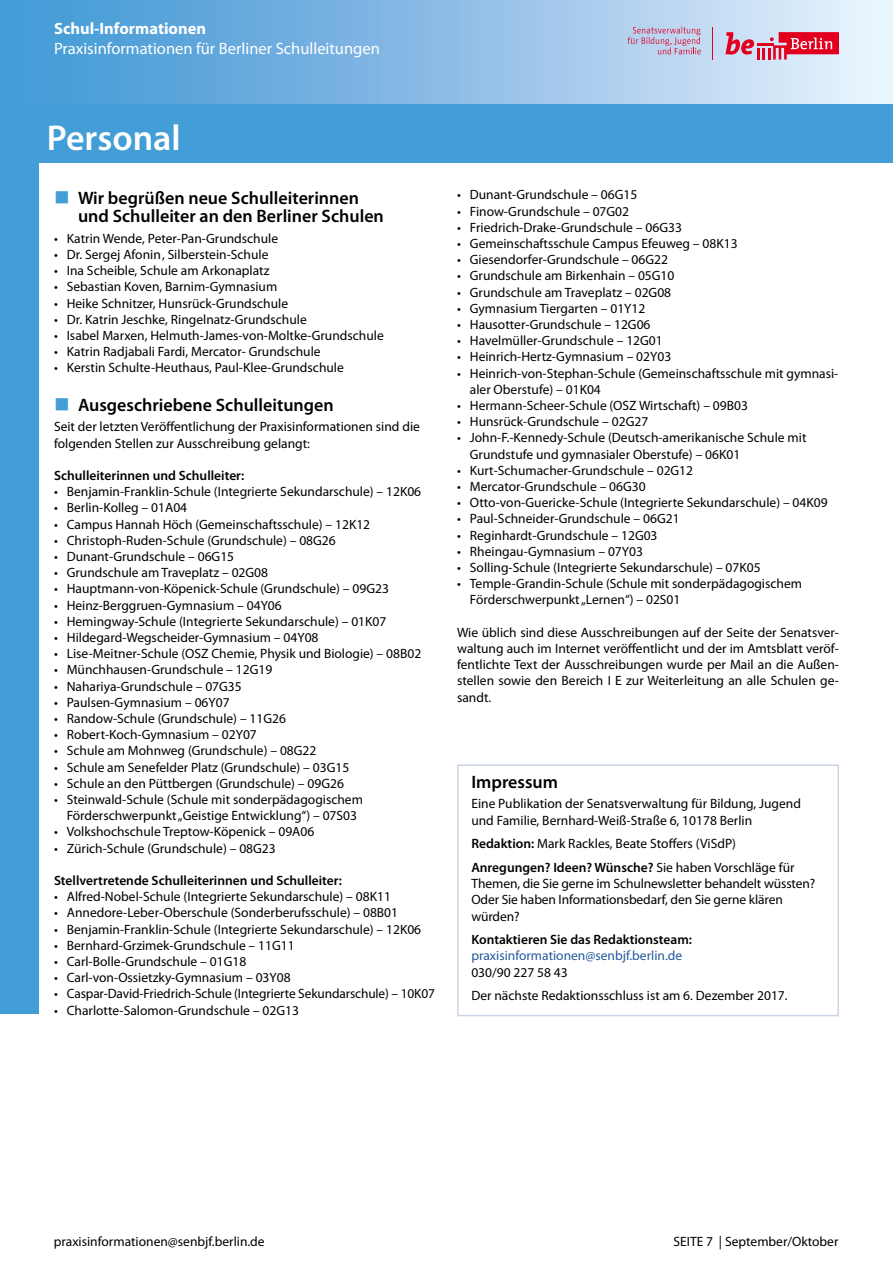
<style>
.page{position:relative;width:893px;height:1263px;background:#fff}
.page>*{position:absolute;margin:0;border:0;box-sizing:border-box;transform-origin:0 0}
.t1{font:600 36px "Myriad Pro";color:#fff}
.t2{font:600 18px/18px "Myriad Pro";color:#000}
.t3{font:16.5px "Myriad Pro";color:#fff}
.t4{font:700 16.5px "Myriad Pro";color:#fff}
.t5{font:13.5px/16.2px "Myriad Pro";color:#000}
.t6{font:600 13.5px "Myriad Pro";color:#000}
.t7{font:13.5px "Myriad Pro";color:#245a9c}
.s1{color:#439dd7}
.s2{font-weight:600}
</style>
<div class="page">
<div style="left:0;top:102px;width:38px;height:911px;background:#439dd7"></div>
<div style="left:38px;top:103px;width:855px;height:60px;background:#439dd7"></div>
<div style="left:457px;top:764px;width:382px;height:252px;border:2px solid #ccd5e7"></div>
<div style="left:0;top:0;width:892px;height:103px;background:linear-gradient(to right,#3992d3,#e7effc)"></div>
<svg style="left:725px;top:32px;width:114px;height:28px"></svg>
<hr style="left:713px;top:27px;width:1px;height:33px;background:#e3001f">
<svg style="left:628px;top:27px;width:73px;height:27px"></svg>
<p class="t4" style="left:54px;top:20px;width:154px">Schul-Informationen</p>
<p class="t3" style="left:54px;top:40px;width:327px">Praxisinformationen für Berliner Schulleitungen</p>
<h1 class="t1" style="left:47px;top:118px;width:136px">Personal</h1>
<h2 class="t2" style="left:78px;top:190px;width:307px;text-indent:-24px"><span class="s1">■</span> Wir begrüßen neue Schulleiterinnen und Schulleiter an den Berliner Schulen</h2>
<p class="t5" style="left:54px;top:230px;width:226px">• Katrin Wende, Peter-Pan-Grundschule</p>
<p class="t5" style="left:54px;top:247px;width:216px">• Dr. Sergej Afonin, Silberstein-Schule</p>
<p class="t5" style="left:54px;top:263px;width:217px">• Ina Scheible, Schule am Arkonaplatz</p>
<p class="t5" style="left:54px;top:279px;width:225px">• Sebastian Koven, Barnim-Gymnasium</p>
<p class="t5" style="left:54px;top:295px;width:236px">• Heike Schnitzer, Hunsrück-Grundschule</p>
<p class="t5" style="left:54px;top:311px;width:254px">• Dr. Katrin Jeschke, Ringelnatz-Grundschule</p>
<p class="t5" style="left:54px;top:328px;width:331px">• Isabel Marxen, Helmuth-James-von-Moltke-Grundschule</p>
<p class="t5" style="left:54px;top:344px;width:268px">• Katrin Radjabali Fardi, Mercator- Grundschule</p>
<p class="t5" style="left:54px;top:360px;width:291px">• Kerstin Schulte-Heuthaus, Paul-Klee-Grundschule</p>
<h2 class="t2" style="left:54px;top:396px;width:281px"><span class="s1">■</span> Ausgeschriebene Schulleitungen</h2>
<p class="t5" style="left:54px;top:419px;width:367px">Seit der letzten Veröffentlichung der Praxisinformationen sind die folgenden Stellen zur Ausschreibung gelangt:</p>
<p class="t6" style="left:54px;top:468px;width:192px">Schulleiterinnen und Schulleiter:</p>
<p class="t5" style="left:54px;top:484px;width:369px">• Benjamin-Franklin-Schule (Integrierte Sekundarschule) – 12K06</p>
<p class="t5" style="left:54px;top:500px;width:135px">• Berlin-Kolleg – 01A04</p>
<p class="t5" style="left:54px;top:516px;width:318px">• Campus Hannah Höch (Gemeinschaftsschule) – 12K12</p>
<p class="t5" style="left:54px;top:532px;width:283px">• Christoph-Ruden-Schule (Grundschule) – 08G26</p>
<p class="t5" style="left:54px;top:548px;width:182px">• Dunant-Grundschule – 06G15</p>
<p class="t5" style="left:54px;top:565px;width:216px">• Grundschule am Traveplatz – 02G08</p>
<p class="t5" style="left:54px;top:581px;width:336px">• Hauptmann-von-Köpenick-Schule (Grundschule) – 09G23</p>
<p class="t5" style="left:54px;top:597px;width:229px">• Heinz-Berggruen-Gymnasium – 04Y06</p>
<p class="t5" style="left:54px;top:613px;width:334px">• Hemingway-Schule (Integrierte Sekundarschule) – 01K07</p>
<p class="t5" style="left:54px;top:629px;width:266px">• Hildegard-Wegscheider-Gymnasium – 04Y08</p>
<p class="t5" style="left:54px;top:646px;width:369px">• Lise-Meitner-Schule (OSZ Chemie, Physik und Biologie) – 08B02</p>
<p class="t5" style="left:54px;top:662px;width:220px">• Münchhausen-Grundschule – 12G19</p>
<p class="t5" style="left:54px;top:678px;width:189px">• Nahariya-Grundschule – 07G35</p>
<p class="t5" style="left:54px;top:694px;width:177px">• Paulsen-Gymnasium – 06Y07</p>
<p class="t5" style="left:54px;top:710px;width:234px">• Randow-Schule (Grundschule) – 11G26</p>
<p class="t5" style="left:54px;top:727px;width:204px">• Robert-Koch-Gymnasium – 02Y07</p>
<p class="t5" style="left:54px;top:743px;width:264px">• Schule am Mohnweg (Grundschule) – 08G22</p>
<p class="t5" style="left:54px;top:759px;width:297px">• Schule am Senefelder Platz (Grundschule) – 03G15</p>
<p class="t5" style="left:54px;top:775px;width:292px">• Schule an den Püttbergen (Grundschule) – 09G26</p>
<p class="t5" style="left:54px;top:791px;width:310px;text-align:center">• Steinwald-Schule (Schule mit sonderpädagogischem<br>Förderschwerpunkt „Geistige Entwicklung“) – 07S03</p>
<p class="t5" style="left:54px;top:824px;width:262px">• Volkshochschule Treptow-Köpenick – 09A06</p>
<p class="t5" style="left:54px;top:840px;width:223px">• Zürich-Schule (Grundschule) – 08G23</p>
<p class="t6" style="left:54px;top:873px;width:289px">Stellvertretende Schulleiterinnen und Schulleiter:</p>
<p class="t5" style="left:54px;top:889px;width:338px">• Alfred-Nobel-Schule (Integrierte Sekundarschule) – 08K11</p>
<p class="t5" style="left:54px;top:905px;width:346px">• Annedore-Leber-Oberschule (Sonderberufsschule) – 08B01</p>
<p class="t5" style="left:54px;top:921px;width:369px">• Benjamin-Franklin-Schule (Integrierte Sekundarschule) – 12K06</p>
<p class="t5" style="left:54px;top:937px;width:242px">• Bernhard-Grzimek-Grundschule – 11G11</p>
<p class="t5" style="left:54px;top:953px;width:194px">• Carl-Bolle-Grundschule – 01G18</p>
<p class="t5" style="left:54px;top:970px;width:238px">• Carl-von-Ossietzky-Gymnasium – 03Y08</p>
<p class="t5" style="left:54px;top:986px;width:382px">• Caspar-David-Friedrich-Schule (Integrierte Sekundarschule) – 10K07</p>
<p class="t5" style="left:54px;top:1002px;width:246px">• Charlotte-Salomon-Grundschule – 02G13</p>
<p class="t5" style="left:457px;top:187px;width:182px">• Dunant-Grundschule – 06G15</p>
<p class="t5" style="left:457px;top:203px;width:174px">• Finow-Grundschule – 07G02</p>
<p class="t5" style="left:457px;top:219px;width:226px">• Friedrich-Drake-Grundschule – 06G33</p>
<p class="t5" style="left:457px;top:236px;width:282px">• Gemeinschaftsschule Campus Efeuweg – 08K13</p>
<p class="t5" style="left:457px;top:252px;width:212px">• Giesendorfer-Grundschule – 06G22</p>
<p class="t5" style="left:457px;top:268px;width:219px">• Grundschule am Birkenhain – 05G10</p>
<p class="t5" style="left:457px;top:284px;width:216px">• Grundschule am Traveplatz – 02G08</p>
<p class="t5" style="left:457px;top:300px;width:190px">• Gymnasium Tiergarten – 01Y12</p>
<p class="t5" style="left:457px;top:317px;width:195px">• Hausotter-Grundschule – 12G06</p>
<p class="t5" style="left:457px;top:333px;width:207px">• Havelmüller-Grundschule – 12G01</p>
<p class="t5" style="left:457px;top:349px;width:216px">• Heinrich-Hertz-Gymnasium – 02Y03</p>
<p class="t5" style="left:470px;top:365px;width:370px;text-indent:-13px">• Heinrich-von-Stephan-Schule (Gemeinschaftsschule mit gymnasi&shy;aler Oberstufe) – 01K04</p>
<p class="t5" style="left:457px;top:398px;width:292px">• Hermann-Scheer-Schule (OSZ Wirtschaft) – 09B03</p>
<p class="t5" style="left:457px;top:414px;width:193px">• Hunsrück-Grundschule – 02G27</p>
<p class="t5" style="left:470px;top:430px;width:338px;text-indent:-13px">• John-F.-Kennedy-Schule (Deutsch-amerikanische Schule mit<br>Grundstufe und gymnasialer Oberstufe) – 06K01</p>
<p class="t5" style="left:457px;top:462px;width:238px">• Kurt-Schumacher-Grundschule – 02G12</p>
<p class="t5" style="left:457px;top:479px;width:190px">• Mercator-Grundschule – 06G30</p>
<p class="t5" style="left:457px;top:495px;width:372px">• Otto-von-Guericke-Schule (Integrierte Sekundarschule) – 04K09</p>
<p class="t5" style="left:457px;top:511px;width:224px">• Paul-Schneider-Grundschule – 06G21</p>
<p class="t5" style="left:457px;top:527px;width:202px">• Reginhardt-Grundschule – 12G03</p>
<p class="t5" style="left:457px;top:543px;width:187px">• Rheingau-Gymnasium – 07Y03</p>
<p class="t5" style="left:457px;top:560px;width:305px">• Solling-Schule (Integrierte Sekundarschule) – 07K05</p>
<p class="t5" style="left:470px;top:576px;width:334px;text-indent:-13px">• Temple-Grandin-Schule (Schule mit sonderpädagogischem<br>Förderschwerpunkt „Lernen“) – 02S01</p>
<p class="t5" style="left:457px;top:624px;width:383px;text-align:justify">Wie üblich sind diese Ausschreibungen auf der Seite der Senatsver&shy;waltung auch im Internet veröffentlicht und der im Amtsblatt veröf&shy;fentlichte Text der Ausschreibungen wurde per Mail an die Außen&shy;stellen sowie den Bereich I E zur Weiterleitung an alle Schulen ge&shy;sandt.</p>
<h2 class="t2" style="left:471px;top:773px;width:88px">Impressum</h2>
<p class="t5" style="left:471px;top:796px;width:331px">Eine Publikation der Senatsverwaltung für Bildung, Jugend und Familie, Bernhard-Weiß-Straße 6, 10178 Berlin</p>
<p class="t5" style="left:471px;top:832px;width:325px;line-height:23.7px"><span class="s2">Redaktion:</span> Mark Rackles, Beate Stoffers (ViSdP)<br><span class="s2">Anregungen? Ideen? Wünsche?</span> Sie haben Vorschläge für</p>
<p class="t5" style="left:471px;top:876px;width:345px">Themen, die Sie gerne im Schulnewsletter behandelt wüssten?<br>Oder Sie haben Informationsbedarf, den Sie gerne klären würden?</p>
<p class="t6" style="left:471px;top:932px;width:222px">Kontaktieren Sie das Redaktionsteam:</p>
<p class="t7" style="left:471px;top:948px;width:212px">praxisinformationen@senbjf.berlin.de</p>
<p class="t5" style="left:471px;top:960px;width:318px;line-height:23.7px">030/90 227 58 43<br>Der nächste Redaktionsschluss ist am 6. Dezember 2017.</p>
<p class="t5" style="left:54px;top:1233px;width:212px">praxisinformationen@senbjf.berlin.de</p>
<p class="t5" style="left:674px;top:1233px;width:166px">SEITE 7 | September/Oktober</p>
</div>
